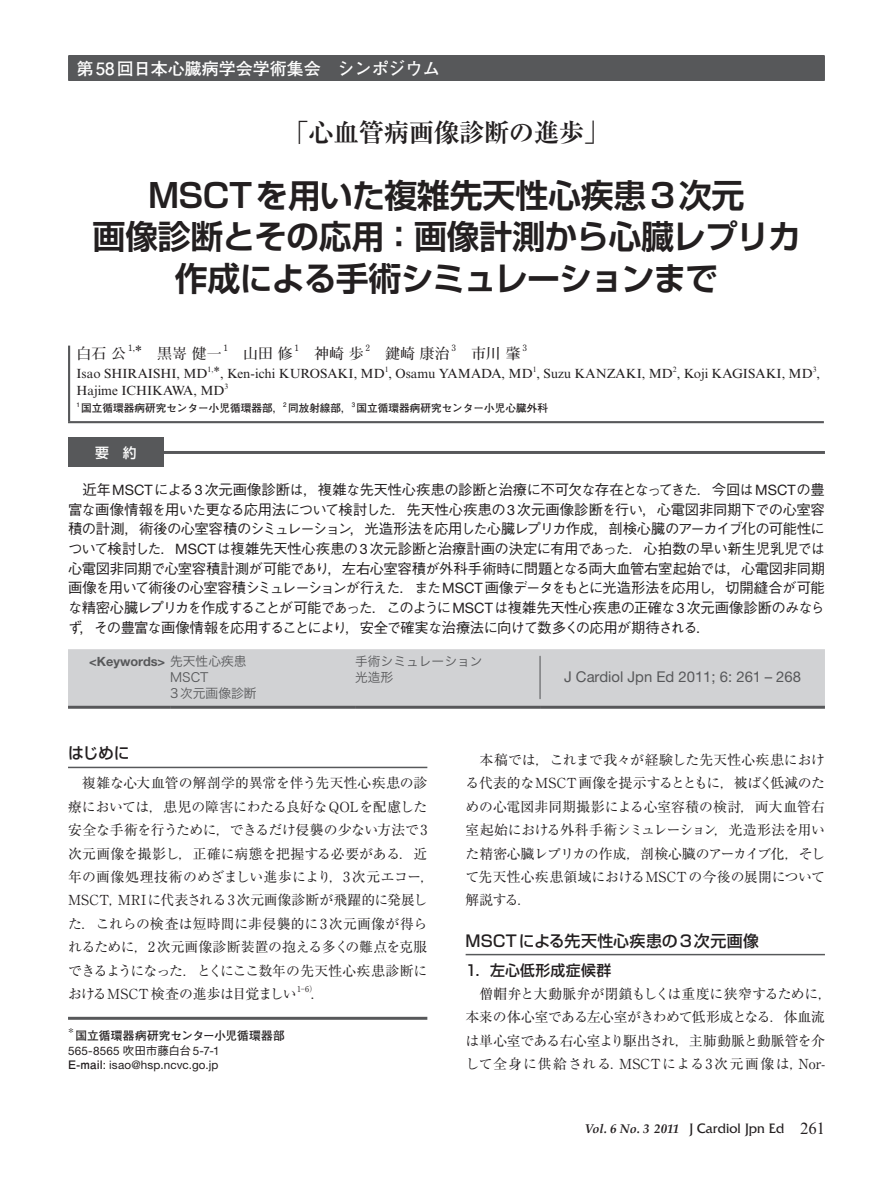
<style>
.page{position:relative;width:893px;height:1191px;background:#fff}
.page>*{position:absolute;margin:0;border:0;box-sizing:border-box;transform-origin:0 0}
.t1{font:700 33px/41.4px "Shin Go Pro De";letter-spacing:-.02em;color:#231f20;text-align:center}
.t2{font:700 25.5px "Ryumin Pro";letter-spacing:-.02em;color:#231f20}
.t3{font:700 16.95px "Futo Go B101 Pro";color:#fff}
.t4{font:500 15.9px "Shin Go Pro";letter-spacing:.005em;color:#231f20}
.t5{font:700 14.85px "Futo Min A101 Pro";color:#231f20}
.t6{font:14.85px "Helvetica Neue LT Std";color:#57585a}
.t7{font:500 14.85px "Shin Go Pro";letter-spacing:.025em;color:#231f20}
.t8{font:500 14.4px/19.6px "Gothic BBB Pro";letter-spacing:-.06em;color:#231f20;text-align:justify}
.t9{font:13.8px/23.4px "Ryumin Pro";letter-spacing:-.005em;color:#231f20}
.t10{font:500 13.8px "Shin Go Pro";color:#fff}
.t11{font:13.35px "Times New Roman MT Std";color:#231f20}
.t12{font:italic 700 12.75px "Palatino LT Std";color:#231f20}
.t13{font:12.75px/15.9px "Hira Kaku Pro W3";color:#57585a}
.t14{font:700 12.75px "Helvetica Neue LT Std";color:#57585a}
.t15{font:11.7px/14.9px "Helvetica Neue LT Std";letter-spacing:.015em;color:#231f20}
.t16{font:700 11.7px "Futo Go B101 Pro";letter-spacing:.01em;color:#231f20}
.t17{font:700 10.65px "Futo Go B101 Pro";color:#231f20}
.t18{font:700 8.7px "Futo Min A101 Pro";color:#231f20}
.t19{font:8.1px "Ryumin Pro";color:#231f20}
.t20{font:7.8px "Times New Roman MT Std";color:#231f20}
.t21{font:700 6.15px "Futo Go B101 Pro";color:#231f20}
.s1{font-family:"Helvetica Neue LT Std";font-weight:400}
.s2{font-family:"Hira Kaku Pro W3";font-weight:400}
.s3{font-family:"Gothic BBB Pro";font-weight:500}
.s4{font-family:"Futo Go B101 Pro";font-weight:700}
.s5{font-family:"Friz Quadrata Std";font-weight:400;font-style:normal;font-size:14.4px}
.s6{font-family:"Times New Roman MT Std";font-weight:400;font-style:normal;font-size:16.5px}
</style>
<div class="page">
<hr style="left:68px;top:766px;width:359px;height:2px;background:#57585a">
<hr style="left:466px;top:954px;width:359px;height:1px;background:#57585a">
<hr style="left:68px;top:1016px;width:359px;height:3px;background:#57585a">
<div style="left:68px;top:437px;width:96px;height:30px;background:#57585a"></div>
<hr style="left:164px;top:451px;width:661px;height:3px;background:#57585a">
<div style="left:68px;top:649px;width:757px;height:57px;background:#d1d2d4"></div>
<hr style="left:68px;top:706px;width:102px;height:2px;background:#57585a">
<hr style="left:170px;top:706px;width:185px;height:2px;background:#57585a">
<hr style="left:355px;top:706px;width:185px;height:2px;background:#57585a">
<hr style="left:540px;top:706px;width:285px;height:2px;background:#57585a">
<hr style="left:539px;top:656px;width:2px;height:42px;background:#57585a">
<div style="left:69px;top:55px;width:755px;height:26px;background:#57585a"></div>
<hr style="left:68px;top:55px;width:2px;height:26px;background:#57585a">
<hr style="left:823px;top:55px;width:2px;height:26px;background:#57585a">
<hr style="left:68px;top:345px;width:2px;height:76px;background:#57585a">
<hr style="left:68px;top:421px;width:756px;height:2px;background:#57585a">
<p class="t3" style="left:77px;top:55px;width:365px">第 58回日本心臓病学会学術集会　シンポジウム</p>
<h2 class="t2" style="left:284px;top:112px;width:327px">「心血管病画像診断の進歩」</h2>
<h1 class="t1" style="left:93px;top:170px;width:710px">MSCTを用いた複雑先天性心疾患3次元<br>画像診断とその応用：画像計測から心臓レプリカ作成による手術シミュレーションまで</h1>
<p class="t18" style="left:224px;top:341px;width:6px">1</p>
<p class="t18" style="left:295px;top:341px;width:6px">1</p>
<p class="t18" style="left:366px;top:341px;width:6px">2</p>
<p class="t18" style="left:451px;top:341px;width:6px">3</p>
<p class="t18" style="left:522px;top:341px;width:6px">3</p>
<p class="t11" style="left:77px;top:366px;width:745px">Isao SHIRAISHI, MD<sup>1,</sup>*, Ken-ichi KUROSAKI, MD , Osamu YAMADA, MD , Suzu KANZAKI, MD , Koji KAGISAKI, MD ,</p>
<p class="t5" style="left:77px;top:341px;width:446px">白石 公 <sup>1,</sup><sup>*</sup>　黒嵜 健一　山田 修　神崎 歩　鍵崎 康治　市川 肇</p>
<p class="t20" style="left:385px;top:364px;width:5px">1</p>
<p class="t20" style="left:533px;top:364px;width:5px">1</p>
<p class="t20" style="left:673px;top:364px;width:5px">2</p>
<p class="t20" style="left:813px;top:364px;width:5px">3</p>
<p class="t11" style="left:77px;top:383px;width:149px">Hajime ICHIKAWA, MD</p>
<p class="t20" style="left:224px;top:381px;width:5px">3</p>
<p class="t21" style="left:77px;top:400px;width:5px">1</p>
<p class="t17" style="left:81px;top:400px;width:468px">国立循環器病研究センター小児循環器部，同放射線部，国立循環器病研究センター小児心臓外科</p>
<p class="t21" style="left:283px;top:400px;width:5px">2</p>
<p class="t21" style="left:352px;top:400px;width:5px">3</p>
<p class="t10" style="left:95px;top:441px;width:43px">要　約</p>
<p class="t8" style="left:68px;top:478px;width:758px;text-indent:14px">近年<span class="s1">MSCT</span>による<span class="s1">3</span>次元画像診断は，複雑な先天性心疾患の診断と治療に不可欠な存在となってきた．今回は<span class="s1">MSCT</span>の豊富な画像情報を用いた更なる応用法について検討した．先天性心疾患の<span class="s1">3</span>次元画像診断を行い，心電図非同期下での心室容積の計測，術後の心室容積のシミュレーション，光造形法を応用した心臓レプリカ作成，剖検心臓のアーカイブ化の可能性について検討した．<span class="s1">MSCT</span>は複雑先天性心疾患の<span class="s1">3</span>次元診断と治療計画の決定に有用であった．心拍数の早い新生児乳児では心電図非同期で心室容積計測が可能であり，左右心室容積が外科手術時に問題となる両大血管右室起始では，心電図非同期画像を用いて術後の心室容積シミュレーションが行えた．また<span class="s1">MSCT</span> 画像データをもとに光造形法を応用し，切開縫合が可能な精密心臓レプリカを作成することが可能であった．このように<span class="s1">MSCT</span>は複雑先天性心疾患の正確な<span class="s1">3</span>次元画像診断のみならず，その豊富な画像情報を応用することにより，安全で確実な治療法に向けて数多くの応用が期待される．</p>
<p class="t6" style="left:564px;top:668px;width:238px">J Cardiol Jpn Ed 2011; 6: 261 – 268</p>
<p class="t14" style="left:89px;top:653px;width:159px">&lt;Keywords&gt; <span class="s2">先天性心疾患</span></p>
<p class="t13" style="left:170px;top:668px;width:88px">MSCT<br>3次元画像診断</p>
<p class="t13" style="left:355px;top:652px;width:129px">手術シミュレーション光造形</p>
<p class="t4" style="left:68px;top:740px;width:63px">はじめに</p>
<p class="t9" style="left:68px;top:770px;width:368px;text-indent:14px">複雑な心大血管の解剖学的異常を伴う先天性心疾患の診療においては，患児の障害にわたる良好なQOLを配慮した安全な手術を行うために，できるだけ侵襲の少ない方法で3次元画像を撮影し，正確に病態を把握する必要がある．近年の画像処理技術のめざましい進歩により，3次元エコー，<br>MSCT，MRIに代表される3次元画像診断が飛躍的に発展した．これらの検査は短時間に非侵襲的に3次元画像が得られるために，2次元画像診断装置の抱える多くの難点を克服できるようになった．とくにここ数年の先天性心疾患診断におけるMSCT検査の進歩は目覚ましい</p>
<p class="t19" style="left:297px;top:982px;width:21px">1-6）</p>
<p class="t9" style="left:311px;top:981px;width:15px">．</p>
<p class="t16" style="left:68px;top:1025px;width:218px"><sup>*</sup>国立循環器病研究センター小児循環器部</p>
<p class="t15" style="left:68px;top:1042px;width:153px">565-8565 <span class="s3">吹田市藤白台</span>5-7-1<br><span class="s4">E-mail</span>: isao@hsp.ncvc.go.jp</p>
<p class="t9" style="left:466px;top:747px;width:361px;text-align:justify;text-indent:14px">本稿では，これまで我々が経験した先天性心疾患における代表的なMSCT画像を提示するとともに，被ばく低減のための心電図非同期撮影による心室容積の検討，両大血管右室起始における外科手術シミュレーション，光造形法を用いた精密心臓レプリカの作成，剖検心臓のアーカイブ化，そして先天性心疾患領域におけるMSCTの今後の展開について解説する．</p>
<p class="t4" style="left:466px;top:927px;width:295px">MSCTによる先天性心疾患の3次元画像</p>
<p class="t7" style="left:466px;top:958px;width:147px">1．左心低形成症候群</p>
<p class="t9" style="left:466px;top:981px;width:368px;text-indent:14px">僧帽弁と大動脈弁が閉鎖もしくは重度に狭窄するために，本来の体心室である左心室がきわめて低形成となる．体血流は単心室である右心室より駆出され，主肺動脈と動脈管を介して全身に供給される．MSCTによる3次元画像は，Nor-</p>
<p class="t12" style="left:585px;top:1121px;width:242px">Vol. 6 No. 3 2011 <span class="s5">J Cardiol Jpn Ed</span> <span class="s6">261</span></p>
</div>
